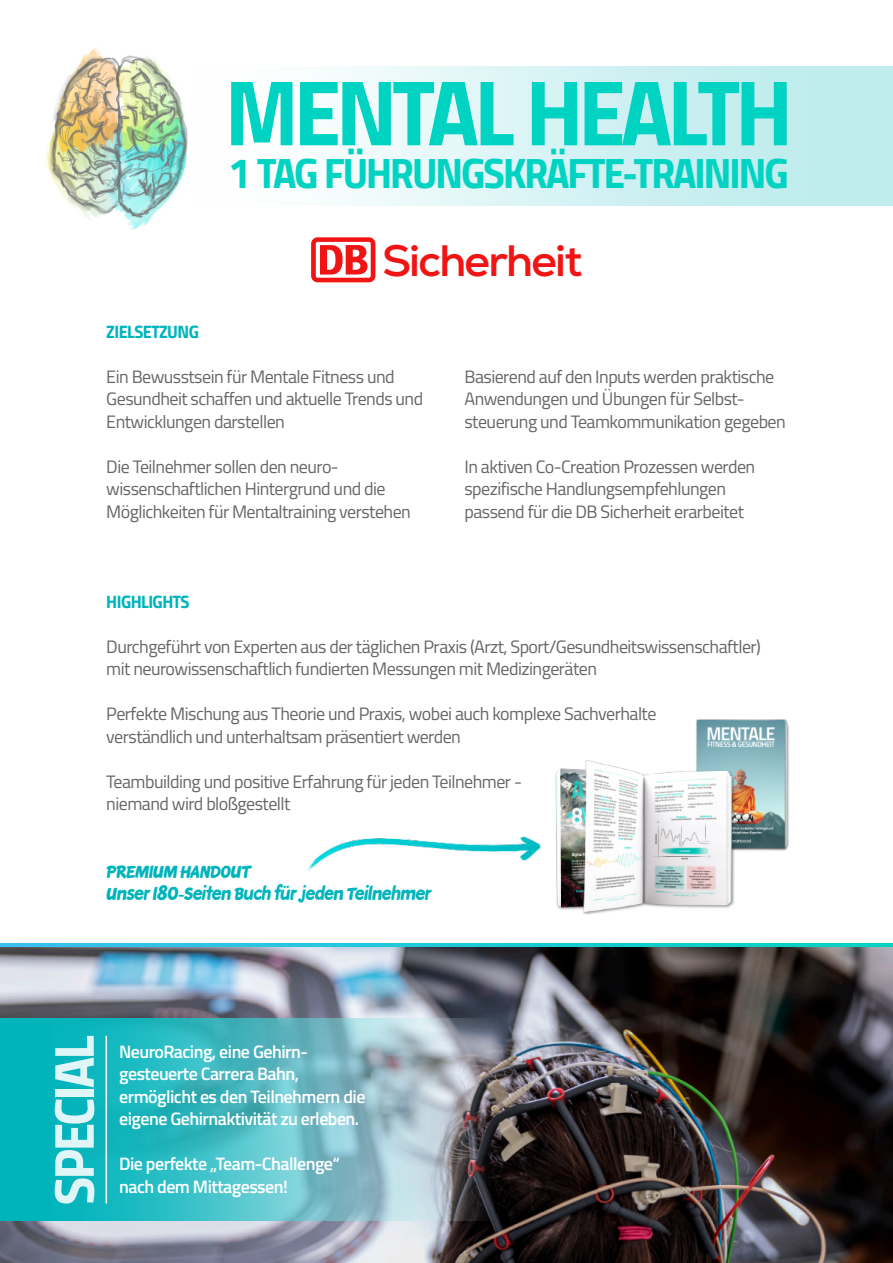
<style>
.page{position:relative;width:893px;height:1263px;background:#fff}
.page>*{position:absolute;margin:0;border:0;box-sizing:border-box;transform-origin:0 0}
.t1{font:93px "Titillium Bold Upright";letter-spacing:-.045em;color:#00d3c2}
.t2{font:56.55px "Titillium Bold Upright";letter-spacing:-.045em;color:rgb(255 255 255/.87)}
.t3{font:700 43.95px "Nexa";letter-spacing:-.04em;color:#f01414}
.t4{font:42.6px "Titillium Bold Upright";letter-spacing:-.045em;color:#00d3c2}
.t5{font:18px/22.5px "Titillium";letter-spacing:-.03em;color:#666}
.t6{font:600 18px/22.5px "Titillium";letter-spacing:-.03em;color:#fff}
.t7{font:italic 18px/22.5px "Roadbrush";letter-spacing:-.03em;color:#00b4bc}
.t8{font:18px "Titillium Bold Upright";letter-spacing:-.03em;color:#00b4bc}
</style>
<div class="page">
<img style="left:0;top:944px;width:893px;height:319px">
<img style="left:0;top:1018px;width:495px;height:203px">
<hr style="left:106px;top:1036px;width:1px;height:167px;background:#fff">
<img style="left:46px;top:47px;width:105px;height:183px">
<img style="left:49px;top:55px;width:139px;height:162px">
<img style="left:53px;top:58px;width:133px;height:160px">
<div style="left:311px;top:237px;width:64px;height:45px;background:#f01414;border-radius:6px"></div>
<div style="left:316px;top:242px;width:55px;height:36px;background:#fff;border-radius:2px"></div>
<svg style="left:320px;top:245px;width:47px;height:30px"></svg>
<img style="left:555px;top:719px;width:234px;height:196px">
<img style="left:306px;top:836px;width:234px;height:36px">
<h1 class="t1" style="left:225px;top:76px;width:569px">MENTAL HEALTH</h1>
<h3 class="t4" style="left:228px;top:156px;width:562px">1 TAG FÜHRUNGSKRÄFTE-TRAINING</h3>
<h3 class="t3" style="left:382px;top:232px;width:202px">Sicherheit</h3>
<p class="t8" style="left:106px;top:324px;width:94px">ZIELSETZUNG</p>
<p class="t5" style="left:106px;top:367px;width:318px">Ein Bewusstsein für Mentale Fitness und<br>Gesundheit schaffen und aktuelle Trends und<br>Entwicklungen darstellen</p>
<p class="t5" style="left:106px;top:457px;width:306px">Die Teilnehmer sollen den neuro&shy;wissenschaftlichen Hintergrund und die<br>Möglichkeiten für Mentaltraining verstehen</p>
<p class="t5" style="left:464px;top:367px;width:323px">Basierend auf den Inputs werden praktische<br>Anwendungen und Übungen für Selbst&shy;steuerung und Teamkommunikation gegeben</p>
<p class="t5" style="left:464px;top:457px;width:292px">In aktiven Co-Creation Prozessen werden spezifische Handlungsempfehlungen passend für die DB Sicherheit erarbeitet</p>
<p class="t8" style="left:106px;top:594px;width:85px">HIGHLIGHTS</p>
<p class="t5" style="left:106px;top:637px;width:656px">Durchgeführt von Experten aus der täglichen Praxis (Arzt, Sport/Gesundheitswissenschaftler) mit neurowissenschaftlich fundierten Messungen mit Medizingeräten</p>
<p class="t5" style="left:106px;top:704px;width:552px">Perfekte Mischung aus Theorie und Praxis, wobei auch komplexe Sachverhalte verständlich und unterhaltsam präsentiert werden</p>
<p class="t5" style="left:106px;top:772px;width:417px">Teambuilding und positive Erfahrung für jeden Teilnehmer - niemand wird bloßgestellt</p>
<p class="t7" style="left:106px;top:862px;width:327px">PREMIUM HANDOUT<br>Unser 180-Seiten Buch für jeden Teilnehmer</p>
<h2 class="t2" style="left:51px;top:1205px;width:171px;rotate:-90deg">SPECIAL</h2>
<p class="t6" style="left:119px;top:1042px;width:248px">NeuroRacing, eine Gehirn&shy;gesteuerte Carrera Bahn, ermöglicht es den Teilnehmern die eigene Gehirnaktivität zu erleben.</p>
<p class="t6" style="left:119px;top:1154px;width:222px">Die perfekte „Team-Challenge“</p>
<p class="t6" style="left:119px;top:1177px;width:170px">nach dem Mittagessen!</p>
</div>
